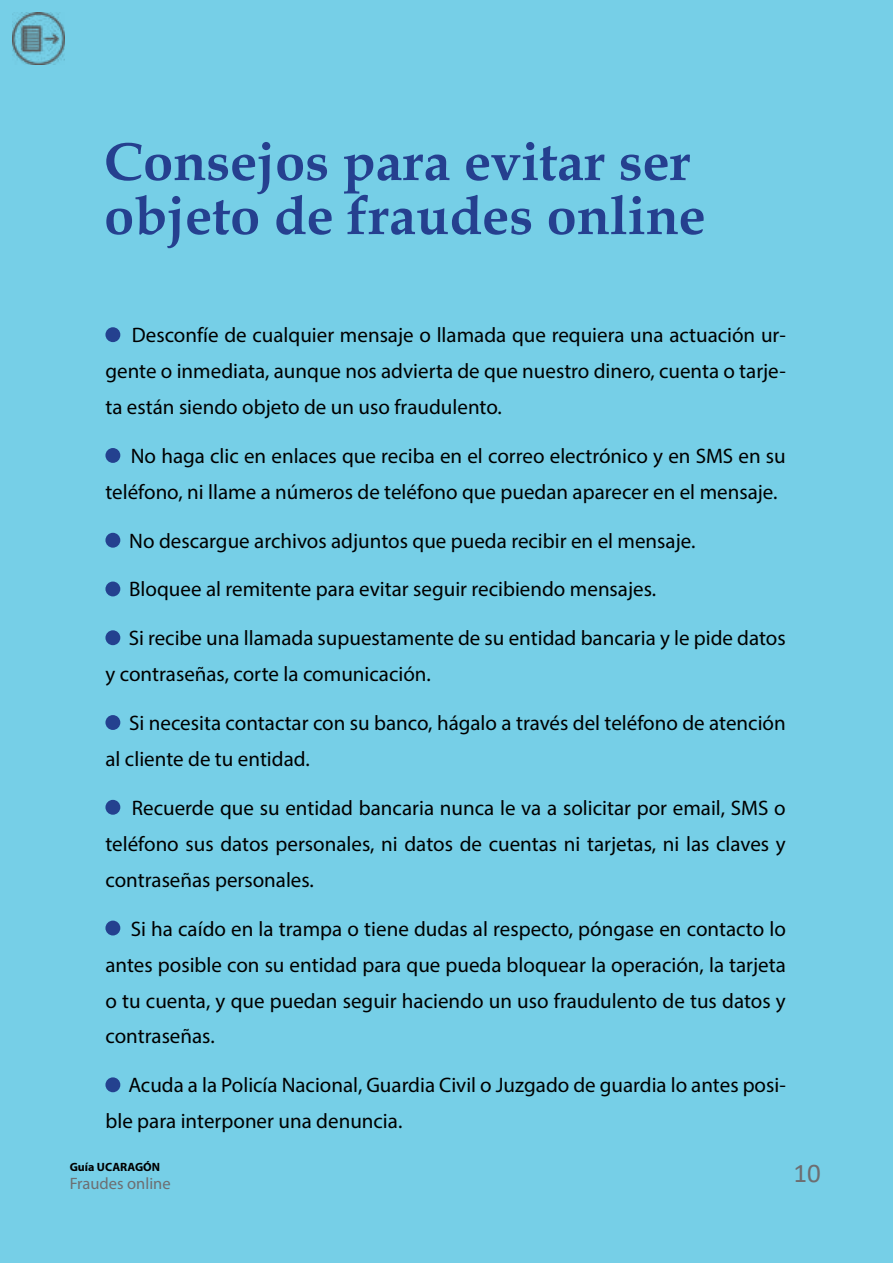
<style>
.page{position:relative;width:893px;height:1263px;background:#76cfe7}
.page>*{position:absolute;margin:0;border:0;box-sizing:border-box;transform-origin:0 0}
.t1{font:700 54px/54px "Book Antiqua";color:#25408f}
.t2{font:27px "Calibri";color:#6d6e71}
.t3{font:21px/36px "Myriad Pro";color:#000}
.t4{font:16.5px "Myriad Pro";color:#6d6e71}
.t5{font:700 12px "Myriad Pro";color:#000}
</style>
<div class="page">
<img style="left:13px;top:13px;width:52px;height:52px">
<div style="left:105px;top:327px;width:15px;height:15px;background:#24418f;border-radius:50%"></div>
<div style="left:105px;top:448px;width:15px;height:15px;background:#24418f;border-radius:50%"></div>
<div style="left:105px;top:533px;width:15px;height:15px;background:#24418f;border-radius:50%"></div>
<div style="left:105px;top:581px;width:15px;height:15px;background:#24418f;border-radius:50%"></div>
<div style="left:105px;top:630px;width:15px;height:15px;background:#24418f;border-radius:50%"></div>
<div style="left:105px;top:715px;width:15px;height:15px;background:#24418f;border-radius:50%"></div>
<div style="left:105px;top:800px;width:15px;height:15px;background:#24418f;border-radius:50%"></div>
<div style="left:105px;top:920px;width:15px;height:15px;background:#24418f;border-radius:50%"></div>
<div style="left:105px;top:1077px;width:15px;height:15px;background:#24418f;border-radius:50%"></div>
<h1 class="t1" style="left:104px;top:135px;width:603px">Consejos para evitar ser objeto de fraudes online</h1>
<p class="t3" style="left:105px;top:317px;width:682px;text-align:justify;text-indent:26px">Desconfíe de cualquier mensaje o llamada que requiera una actuación ur&shy;gente o inmediata, aunque nos advierta de que nuestro dinero, cuenta o tarje&shy;ta están siendo objeto de un uso fraudulento.</p>
<p class="t3" style="left:105px;top:437px;width:682px;text-indent:25px">No haga clic en enlaces que reciba en el correo electrónico y en SMS en su teléfono, ni llame a números de teléfono que puedan aparecer en el mensaje.</p>
<p class="t3" style="left:129px;top:522px;width:568px">No descargue archivos adjuntos que pueda recibir en el mensaje.</p>
<p class="t3" style="left:129px;top:571px;width:528px">Bloquee al remitente para evitar seguir recibiendo mensajes.</p>
<p class="t3" style="left:105px;top:620px;width:682px;text-indent:23px">Si recibe una llamada supuestamente de su entidad bancaria y le pide datos y contraseñas, corte la comunicación.</p>
<p class="t3" style="left:105px;top:704px;width:682px;text-indent:24px">Si necesita contactar con su banco, hágalo a través del teléfono de atención al cliente de tu entidad.</p>
<p class="t3" style="left:105px;top:789px;width:682px;text-align:justify;text-indent:26px">Recuerde que su entidad bancaria nunca le va a solicitar por email, SMS o teléfono sus datos personales, ni datos de cuentas ni tarjetas, ni las claves y contraseñas personales.</p>
<p class="t3" style="left:105px;top:910px;width:682px;text-align:justify;text-indent:25px">Si ha caído en la trampa o tiene dudas al respecto, póngase en contacto lo antes posible con su entidad para que pueda bloquear la operación, la tarjeta o tu cuenta, y que puedan seguir haciendo un uso fraudulento de tus datos y contraseñas.</p>
<p class="t3" style="left:105px;top:1067px;width:682px;text-indent:23px">Acuda a la Policía Nacional, Guardia Civil o Juzgado de guardia lo antes posi&shy;ble para interponer una denuncia.</p>
<p class="t5" style="left:70px;top:1159px;width:92px">Guía UCARAGÓN</p>
<p class="t4" style="left:70px;top:1173px;width:102px">Fraudes online</p>
<p class="t2" style="left:793px;top:1154px;width:29px">10</p>
</div>
